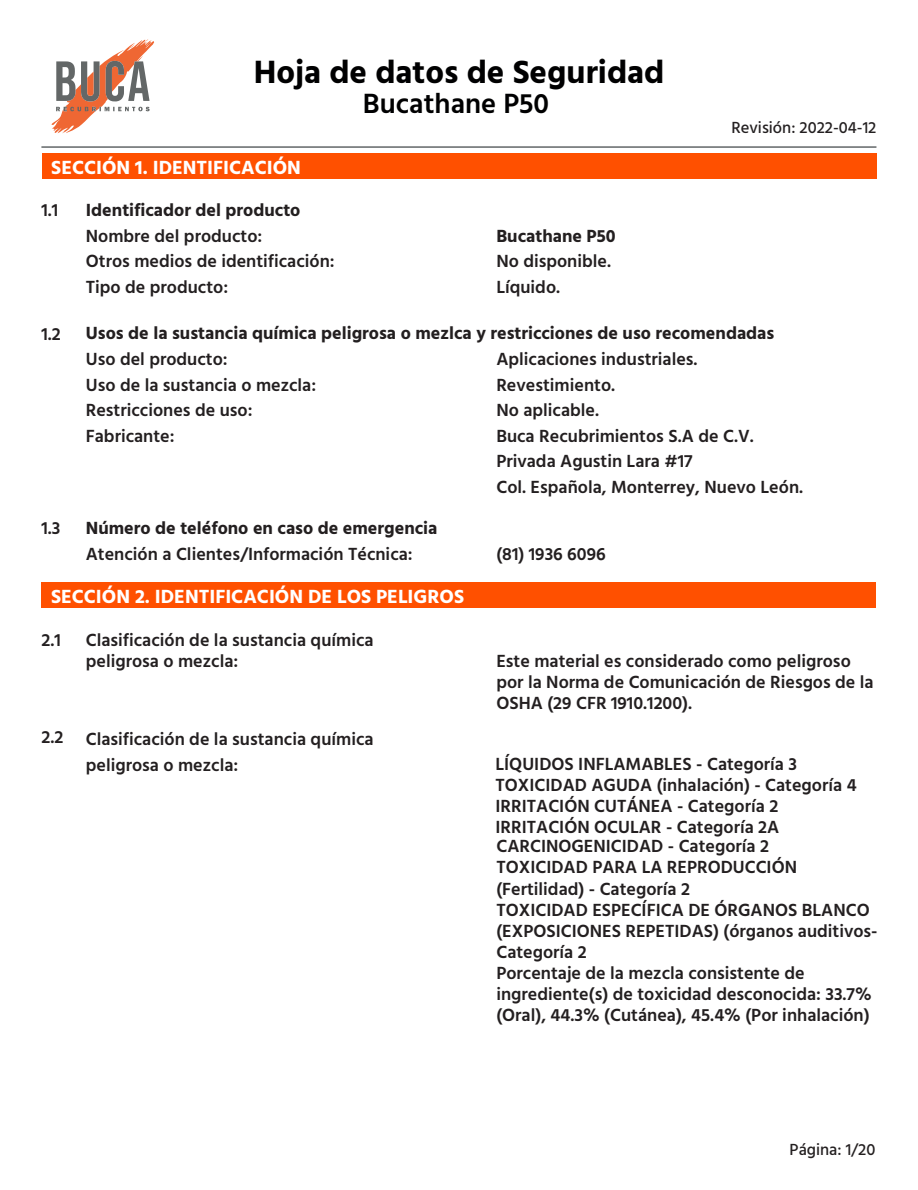
<style>
.page{position:relative;width:918px;height:1190px;background:#fff}
.page>*{position:absolute;margin:0;border:0;box-sizing:border-box;transform-origin:0 0}
.t1{font:700 33px "Hind Mysuru";color:#000001}
.t2{font:600 28.5px "Hind Mysuru";color:#000001}
.t3{font:700 19.5px "Hind Mysuru";color:#fff}
.t4{font:600 18px/21px "Hind Mysuru";color:#231f20}
.t5{font:700 18px "Hind Mysuru";color:#231f20}
.t6{font:500 16.5px "Hind Mysuru";color:#231f20}
</style>
<div class="page">
<div style="left:42px;top:153px;width:834px;height:26px;background:#ff5000"></div>
<div style="left:41px;top:582px;width:835px;height:26px;background:#ff5000"></div>
<svg style="left:52px;top:39px;width:102px;height:95px"></svg>
<hr style="left:41px;top:146px;width:835px;height:2px;background:#626768">
<h1 class="t1" style="left:254px;top:52px;width:412px">Hoja de datos de Seguridad</h1>
<h2 class="t2" style="left:363px;top:87px;width:188px">Bucathane P50</h2>
<p class="t3" style="left:51px;top:155px;width:251px">SECCIÓN 1. IDENTIFICACIÓN</p>
<p class="t4" style="left:41px;top:200px;width:18px">1.1</p>
<p class="t5" style="left:86px;top:199px;width:216px">Identificador del producto</p>
<p class="t4" style="left:86px;top:223px;width:250px;line-height:25.5px">Nombre del producto:<br>Otros medios de identificación:<br>Tipo de producto:</p>
<p class="t5" style="left:496px;top:225px;width:121px">Bucathane P50</p>
<p class="t4" style="left:496px;top:248px;width:116px;line-height:25.5px">No disponible.<br>Líquido.</p>
<p class="t6" style="left:731px;top:118px;width:146px">Revisión: 2022-04-12</p>
<p class="t4" style="left:41px;top:323px;width:21px">1.2</p>
<p class="t5" style="left:86px;top:323px;width:690px">Usos de la sustancia química peligrosa o mezlca y restricciones de uso recomendadas</p>
<p class="t4" style="left:86px;top:346px;width:232px;line-height:25.5px">Uso del producto:<br>Uso de la sustancia o mezcla:<br>Restricciones de uso:<br>Fabricante:</p>
<p class="t4" style="left:496px;top:346px;width:308px;line-height:25.5px">Aplicaciones industriales.<br>Revestimiento.<br>No aplicable.<br>Buca Recubrimientos S.A de C.V.<br>Privada Agustin Lara #17<br>Col. Española, Monterrey, Nuevo León.</p>
<p class="t4" style="left:41px;top:517px;width:21px">1.3</p>
<p class="t5" style="left:86px;top:517px;width:353px">Número de teléfono en caso de emergencia</p>
<p class="t4" style="left:86px;top:543px;width:328px">Atención a Clientes/Información Técnica:</p>
<p class="t4" style="left:496px;top:543px;width:111px">(81) 1936 6096</p>
<p class="t3" style="left:51px;top:584px;width:415px">SECCIÓN 2. IDENTIFICACIÓN DE LOS PELIGROS</p>
<p class="t4" style="left:41px;top:629px;width:21px">2.1</p>
<p class="t4" style="left:86px;top:629px;width:289px">Clasificación de la sustancia química peligrosa o mezcla:</p>
<p class="t4" style="left:86px;top:726px;width:289px;line-height:25.5px;text-indent:-44px">2.2 Clasificación de la sustancia química peligrosa o mezcla:</p>
<p class="t4" style="left:496px;top:650px;width:379px">Este material es considerado como peligroso por la Norma de Comunicación de Riesgos de la<br>OSHA (29 CFR 1910.1200).</p>
<p class="t4" style="left:496px;top:753px;width:363px">LÍQUIDOS INFLAMABLES - Categoría 3<br>TOXICIDAD AGUDA (inhalación) - Categoría 4<br>IRRITACIÓN CUTÁNEA - Categoría 2<br>IRRITACIÓN OCULAR - Categoría 2A</p>
<p class="t4" style="left:496px;top:835px;width:383px">CARCINOGENICIDAD - Categoría 2<br>TOXICIDAD PARA LA REPRODUCCIÓN (Fertilidad) - Categoría 2<br>TOXICIDAD ESPECÍFICA DE ÓRGANOS BLANCO (EXPOSICIONES REPETIDAS) (órganos auditivos-Categoría 2<br>Porcentaje de la mezcla consistente de ingrediente(s) de toxicidad desconocida: 33.7% (Oral), 44.3% (Cutánea), 45.4% (Por inhalación)</p>
<p class="t6" style="left:790px;top:1139px;width:87px">Página: 1/20</p>
</div>
